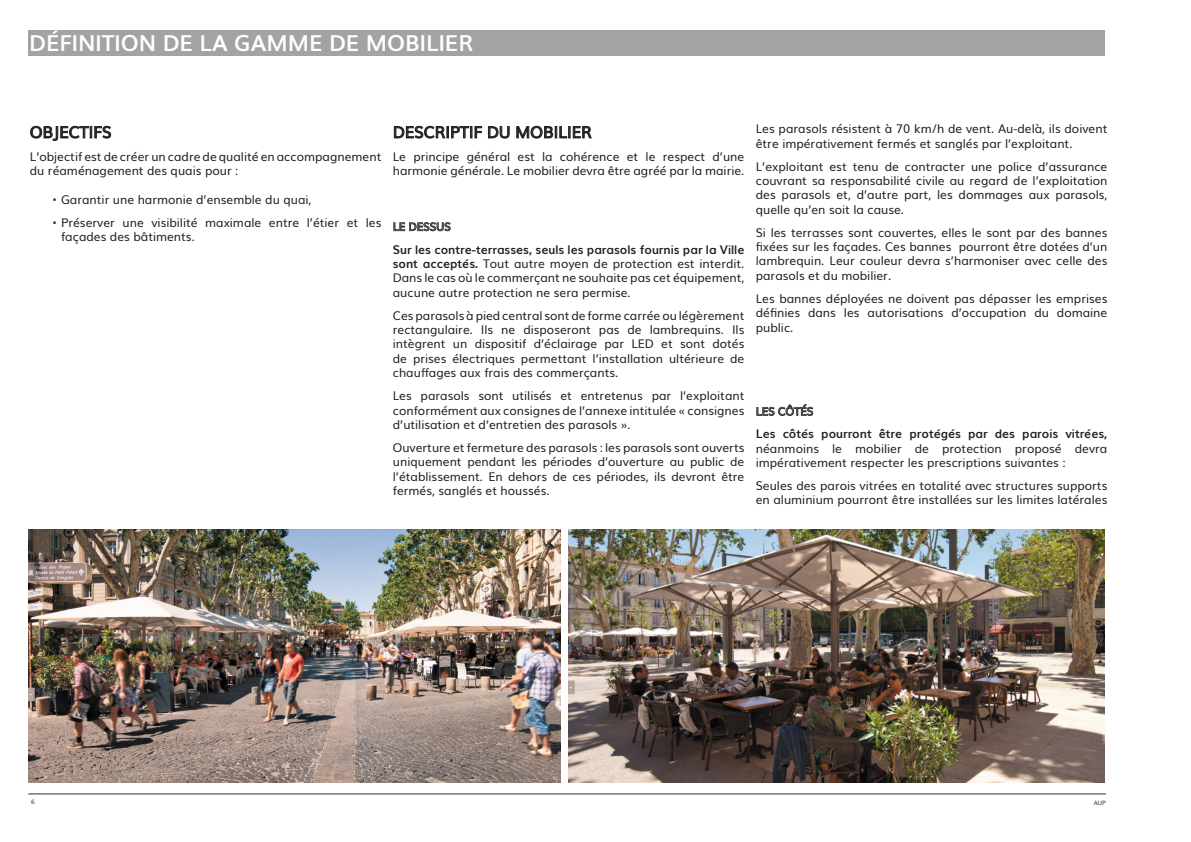
<style>
.page{position:relative;width:1191px;height:842px;background:#fff}
.page>*{position:absolute;margin:0;border:0;box-sizing:border-box;transform-origin:0 0}
.TITRE_3{font:700 22px "Muli";color:#fff}
.TITRE_2{font:16px "Muli";color:#231f20}
.CORPS_TEXTE{font:12px/14.4px "Muli";color:#231f20;text-align:justify}
.CORPS_TEXTE-2{font:11px "Muli";color:#5d5f5e}
.TITRE_3-2{font:11px "Muli";color:#5d5f5e}
.t1{font:6px "Muli";color:#313030}
.s1{font-weight:700}
</style>
<div class="page">
<div style="left:28px;top:30px;width:1076px;height:25px;background:#a3a3a3"></div>
<hr style="left:28px;top:794px;width:1078px;height:1px;background:#313030">
<svg style="left:30px;top:126px;width:81px;height:15px"></svg>
<svg style="left:394px;top:126px;width:88px;height:12px"></svg>
<svg style="left:488px;top:126px;width:21px;height:12px"></svg>
<svg style="left:516px;top:126px;width:75px;height:12px"></svg>
<svg style="left:393px;top:222px;width:57px;height:9px"></svg>
<svg style="left:756px;top:404px;width:57px;height:12px"></svg>
<img style="left:28px;top:529px;width:532px;height:253px">
<img style="left:568px;top:529px;width:536px;height:253px">
<p class="TITRE_3" style="left:29px;top:26px;width:446px">DÉFINITION DE LA GAMME DE MOBILIER</p>
<p class="TITRE_2" style="left:30px;top:119px;width:83px">OBJECTIFS</p>
<p class="CORPS_TEXTE" style="left:30px;top:148px;width:353px">L’objectif est de créer un cadre de qualité en accompagnement du réaménagement des quais pour :</p>
<p class="CORPS_TEXTE" style="left:61px;top:191px;width:252px">Garantir une harmonie d’ensemble du quai,</p>
<p class="CORPS_TEXTE" style="left:61px;top:214px;width:322px">Préserver une visibilité maximale entre l’étier et les façades des bâtiments.</p>
<p class="TITRE_2" style="left:393px;top:119px;width:200px">DESCRIPTIF DU MOBILIER</p>
<p class="CORPS_TEXTE" style="left:393px;top:148px;width:353px">Le principe général est la cohérence et le respect d’une harmonie générale. Le mobilier devra être agréé par la mairie.</p>
<p class="CORPS_TEXTE-2" style="left:393px;top:218px;width:59px">LE DESSUS</p>
<p class="CORPS_TEXTE" style="left:393px;top:241px;width:353px"><span class="s1">Sur les contre-terrasses, seuls les parasols fournis par la Ville sont acceptés.</span> Tout autre moyen de protection est interdit.<br>Dans le cas où le commerçant ne souhaite pas cet équipement, aucune autre protection ne sera permise.</p>
<p class="CORPS_TEXTE" style="left:393px;top:307px;width:353px">Ces parasols à pied central sont de forme carrée ou légèrement rectangulaire. Ils ne disposeront pas de lambrequins. Ils intègrent un dispositif d’éclairage par LED et sont dotés de prises électriques permettant l’installation ultérieure de chauffages aux frais des commerçants.</p>
<p class="CORPS_TEXTE" style="left:393px;top:388px;width:353px">Les parasols sont utilisés et entretenus par l’exploitant conformément aux consignes de l’annexe intitulée « consignes d’utilisation et d’entretien des parasols ».</p>
<p class="CORPS_TEXTE" style="left:393px;top:439px;width:353px">Ouverture et fermeture des parasols : les parasols sont ouverts uniquement pendant les périodes d’ouverture au public de l’établissement. En dehors de ces périodes, ils devront être fermés, sanglés et houssés.</p>
<p class="CORPS_TEXTE" style="left:756px;top:121px;width:353px">Les parasols résistent à 70 km/h de vent. Au-delà, ils doivent être impérativement fermés et sanglés par l’exploitant.</p>
<p class="CORPS_TEXTE" style="left:756px;top:158px;width:353px">L’exploitant est tenu de contracter une police d’assurance couvrant sa responsabilité civile au regard de l’exploitation des parasols et, d’autre part, les dommages aux parasols, quelle qu’en soit la cause.</p>
<p class="CORPS_TEXTE" style="left:756px;top:224px;width:353px">Si les terrasses sont couvertes, elles le sont par des bannes fixées sur les façades. Ces bannes pourront être dotées d’un lambrequin. Leur couleur devra s’harmoniser avec celle des parasols et du mobilier.</p>
<p class="CORPS_TEXTE" style="left:756px;top:290px;width:353px">Les bannes déployées ne doivent pas dépasser les emprises définies dans les autorisations d’occupation du domaine public.</p>
<p class="TITRE_3-2" style="left:756px;top:402px;width:59px">LES CÔTÉS</p>
<p class="CORPS_TEXTE" style="left:756px;top:426px;width:353px"><span class="s1">Les côtés pourront être protégés par des parois vitrées, </span>néanmoins le mobilier de protection proposé devra impérativement respecter les prescriptions suivantes :</p>
<p class="CORPS_TEXTE" style="left:756px;top:477px;width:353px">Seules des parois vitrées en totalité avec structures supports en aluminium pourront être installées sur les limites latérales</p>
<p class="t1" style="left:31px;top:797px;width:5px">6</p>
<p class="t1" style="left:1093px;top:798px;width:14px">AUP</p>
</div>
